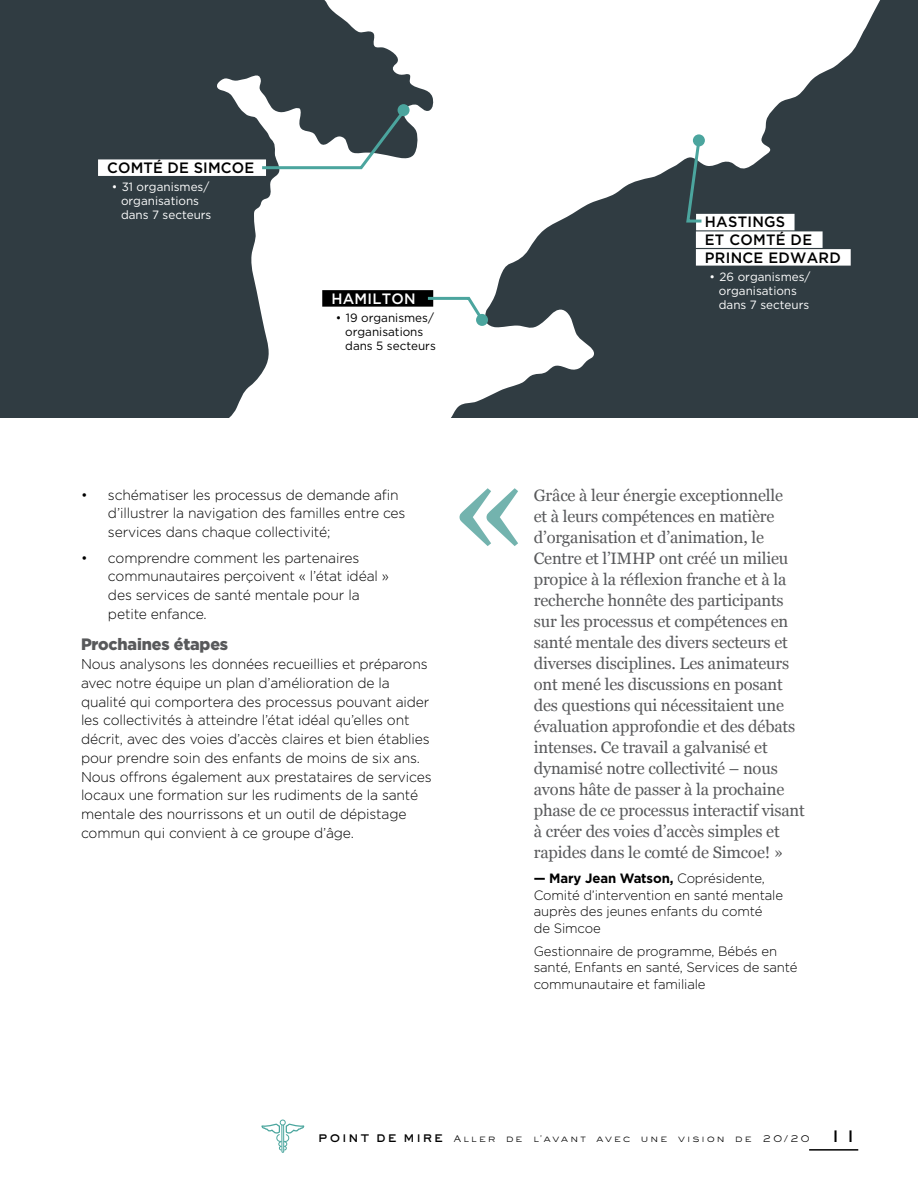
<style>
.page{position:relative;width:918px;height:1188px;background:#fff}
.page>*{position:absolute;margin:0;border:0;box-sizing:border-box;transform-origin:0 0}
.t1{font:145.2px "Georgia";color:#73b3ae}
.t2{font:16.5px/21px "Georgia";letter-spacing:-.01em;color:#58595b}
.t3{font:900 16.5px "Gotham";letter-spacing:-.01em;color:#58595b}
.t4{font:500 15px/17.5px "Gotham";letter-spacing:.02em;color:#000}
.t5{font:500 15px "Gotham";letter-spacing:.02em;color:#fff}
.t6{font:300 14.25px/18.8px "Gotham";letter-spacing:-.01em;color:#000}
.t7{font:300 13.5px/16.5px "Gotham";letter-spacing:-.01em;color:#000}
.t8{font:12px/14.1px "Gotham";color:#fff}
.t9{font:12px/14.1px "Gotham";color:#000}
.t10{font:10.5px "Eyechart";letter-spacing:.195em;color:#000}
.s1{font-weight:700}
.s2{font-weight:700;font-size:12px}
.s3{font-weight:700;font-size:18px}
</style>
<div class="page">
<hr style="left:809px;top:1149px;width:49px;height:2px;background:#000">
<svg style="left:0;top:0;width:918px;height:417px;fill:#303c42"></svg>
<div style="left:98px;top:159px;width:168px;height:17px;background:#fff"></div>
<div style="left:322px;top:290px;width:111px;height:17px;background:#000"></div>
<div style="left:696px;top:249px;width:155px;height:17px;background:#fff"></div>
<div style="left:696px;top:231px;width:127px;height:17px;background:#fff"></div>
<div style="left:696px;top:214px;width:99px;height:16px;background:#fff"></div>
<svg style="left:425px;top:295px;width:62px;height:29px"></svg>
<svg style="left:684px;top:137px;width:20px;height:87px"></svg>
<svg style="left:259px;top:108px;width:148px;height:63px"></svg>
<div style="left:398px;top:104px;width:12px;height:12px;background:#4ba59e;border-radius:50%"></div>
<div style="left:693px;top:134px;width:12px;height:12px;background:#4ba59e;border-radius:50%"></div>
<div style="left:476px;top:314px;width:12px;height:12px;background:#4ba59e;border-radius:50%"></div>
<svg style="left:261px;top:1120px;width:44px;height:33px"></svg>
<h4 class="t4" style="left:107px;top:159px;width:148px">COMTÉ DE SIMCOE</h4>
<p class="t8" style="left:121px;top:180px;width:92px;text-indent:-9px">• 31 organismes/ organisations dans 7 secteurs</p>
<h4 class="t5" style="left:331px;top:289px;width:86px">HAMILTON</h4>
<p class="t9" style="left:345px;top:310px;width:92px;text-indent:-9px">• 19 organismes/ organisations dans 5 secteurs</p>
<h4 class="t4" style="left:705px;top:213px;width:137px">HASTINGS<br>ET COMTÉ DE<br>PRINCE EDWARD</h4>
<p class="t8" style="left:719px;top:269px;width:93px;text-indent:-9px">• 26 organismes/ organisations dans 7 secteurs</p>
<p class="t6" style="left:108px;top:485px;width:299px;text-indent:-27px">• schématiser les processus de demande afin d’illustrer la navigation des familles entre ces services dans chaque collectivité;</p>
<p class="t6" style="left:108px;top:548px;width:283px;text-indent:-27px">• comprendre comment les partenaires communautaires perçoivent « l’état idéal » des services de santé mentale pour la petite enfance.</p>
<h4 class="t3" style="left:81px;top:635px;width:149px">Prochaines étapes</h4>
<p class="t6" style="left:81px;top:654px;width:352px">Nous analysons les données recueillies et préparons avec notre équipe un plan d’amélioration de la qualité qui comportera des processus pouvant aider les collectivités à atteindre l’état idéal qu’elles ont décrit, avec des voies d’accès claires et bien établies pour prendre soin des enfants de moins de six ans.<br>Nous offrons également aux prestataires de services locaux une formation sur les rudiments de la santé mentale des nourrissons et un outil de dépistage commun qui convient à ce groupe d’âge.</p>
<h1 class="t1" style="left:447px;top:399px;width:86px">«</h1>
<p class="t2" style="left:534px;top:484px;width:272px">Grâce à leur énergie exceptionnelle<br>et à leurs compétences en matière d’organisation et d’animation, le Centre et l’IMHP ont créé un milieu propice à la réflexion franche et à la recherche honnête des participants sur les processus et compétences en santé mentale des divers secteurs et diverses disciplines. Les animateurs ont mené les discussions en posant des questions qui nécessitaient une évaluation approfondie et des débats intenses. Ce travail a galvanisé et dynamisé notre collectivité – nous avons hâte de passer à la prochaine phase de ce processus interactif visant à créer des voies d’accès simples et rapides dans le comté de Simcoe! »</p>
<p class="t7" style="left:534px;top:870px;width:251px"><span class="s1">— Mary Jean Watson,</span> Coprésidente,<br>Comité d’intervention en santé mentale auprès des jeunes enfants du comté<br>de Simcoe</p>
<p class="t7" style="left:534px;top:943px;width:265px">Gestionnaire de programme, Bébés en santé, Enfants en santé, Services de santé communautaire et familiale</p>
<p class="t10" style="left:319px;top:1133px;width:541px"><span class="s2">POINT DE MIRE</span> Aller de l’avant avec une vision de 20/20 <span class="s3">11</span></p>
</div>
